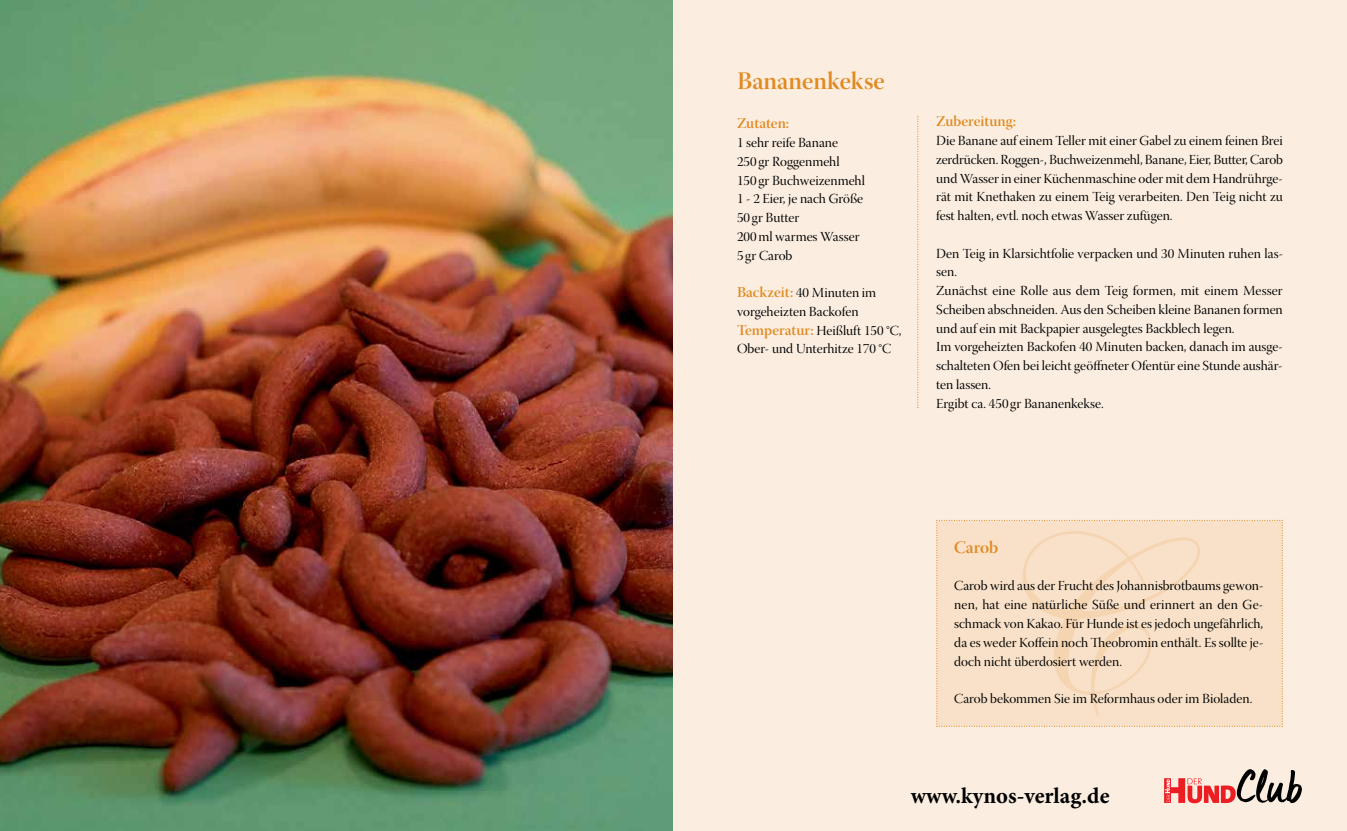
<style>
.page{position:relative;width:1347px;height:831px;background:#fff}
.page>*{position:absolute;margin:0;border:0;box-sizing:border-box;transform-origin:0 0}
.t1{font:25px "Warnock Pro Semibold Disp";color:#e18a22}
.t2{font:700 22.5px "Minion Pro";color:#000}
.t3{font:17.5px "Warnock Pro Semibold Disp";color:#e18a22}
.t4{font:15px "Warnock Pro Semibold Disp";color:#e18a22}
.t5{font:13.75px/18.8px "Warnock Pro Disp";color:#000}
.s1{font-family:"Warnock Pro Semibold Disp";font-size:15px;color:#e18a22}
</style>
<div class="page">
<hr style="left:673px;top:0;width:1px;height:831px;background:#fbeee0">
<img style="left:0;top:0;width:673px;height:831px">
<div style="left:674px;top:0;width:672px;height:831px;background:#fbeee0"></div>
<svg style="left:917px;top:116px;width:1px;height:292px"></svg>
<svg style="left:936px;top:520px;width:346px;height:207px;background:#f7dfc6"></svg>
<svg style="left:1164px;top:769px;width:137px;height:34px"></svg>
<h1 class="t1" style="left:737px;top:71px;width:149px">Bananenkekse</h1>
<p class="t4" style="left:737px;top:118px;width:54px">Zutaten:</p>
<p class="t5" style="left:737px;top:134px;width:129px">1 sehr reife Banane<br>250 gr Roggenmehl<br>150 gr Buchweizenmehl<br>1 - 2 Eier, je nach Größe<br>50 gr Butter<br>200 ml warmes Wasser<br>5 gr Carob</p>
<p class="t5" style="left:737px;top:284px;width:166px"><span class="s1">Backzeit:</span> 40 Minuten im vorgeheizten Backofen<br><span class="s1">Temperatur:</span> Heißluft 150 °C,<br>Ober- und Unterhitze 170 °C</p>
<p class="t4" style="left:936px;top:116px;width:81px">Zubereitung:</p>
<p class="t5" style="left:936px;top:132px;width:348px;text-align:justify">Die Banane auf einem Teller mit einer Gabel zu einem feinen Brei zerdrücken. Roggen-, Buchweizenmehl, Banane, Eier, Butter, Carob und Wasser in einer Küchenmaschine oder mit dem Handrührge&shy;rät mit Knethaken zu einem Teig verarbeiten. Den Teig nicht zu fest halten, evtl. noch etwas Wasser zufügen.</p>
<p class="t5" style="left:936px;top:245px;width:348px">Den Teig in Klarsichtfolie verpacken und 30 Minuten ruhen las&shy;sen.<br>Zunächst eine Rolle aus dem Teig formen, mit einem Messer Scheiben abschneiden. Aus den Scheiben kleine Bananen formen und auf ein mit Backpapier ausgelegtes Backblech legen.<br>Im vorgeheizten Backofen 40 Minuten backen, danach im ausge&shy;schalteten Ofen bei leicht geöffneter Ofentür eine Stunde aushär&shy;ten lassen.<br>Ergibt ca. 450 gr Bananenkekse.</p>
<p class="t3" style="left:954px;top:541px;width:46px">Carob</p>
<p class="t5" style="left:954px;top:578px;width:311px;text-align:justify">Carob wird aus der Frucht des Johannisbrotbaums gewon&shy;nen, hat eine natürliche Süße und erinnert an den Ge&shy;schmack von Kakao. Für Hunde ist es jedoch ungefährlich, da es weder Koffein noch heobromin enthält. Es sollte je&shy;doch nicht überdosiert werden.</p>
<p class="t5" style="left:954px;top:690px;width:299px">Carob bekommen Sie im Reformhaus oder im Bioladen.</p>
<h2 class="t2" style="left:910px;top:780px;width:200px">www.kynos-verlag.de</h2>
</div>
